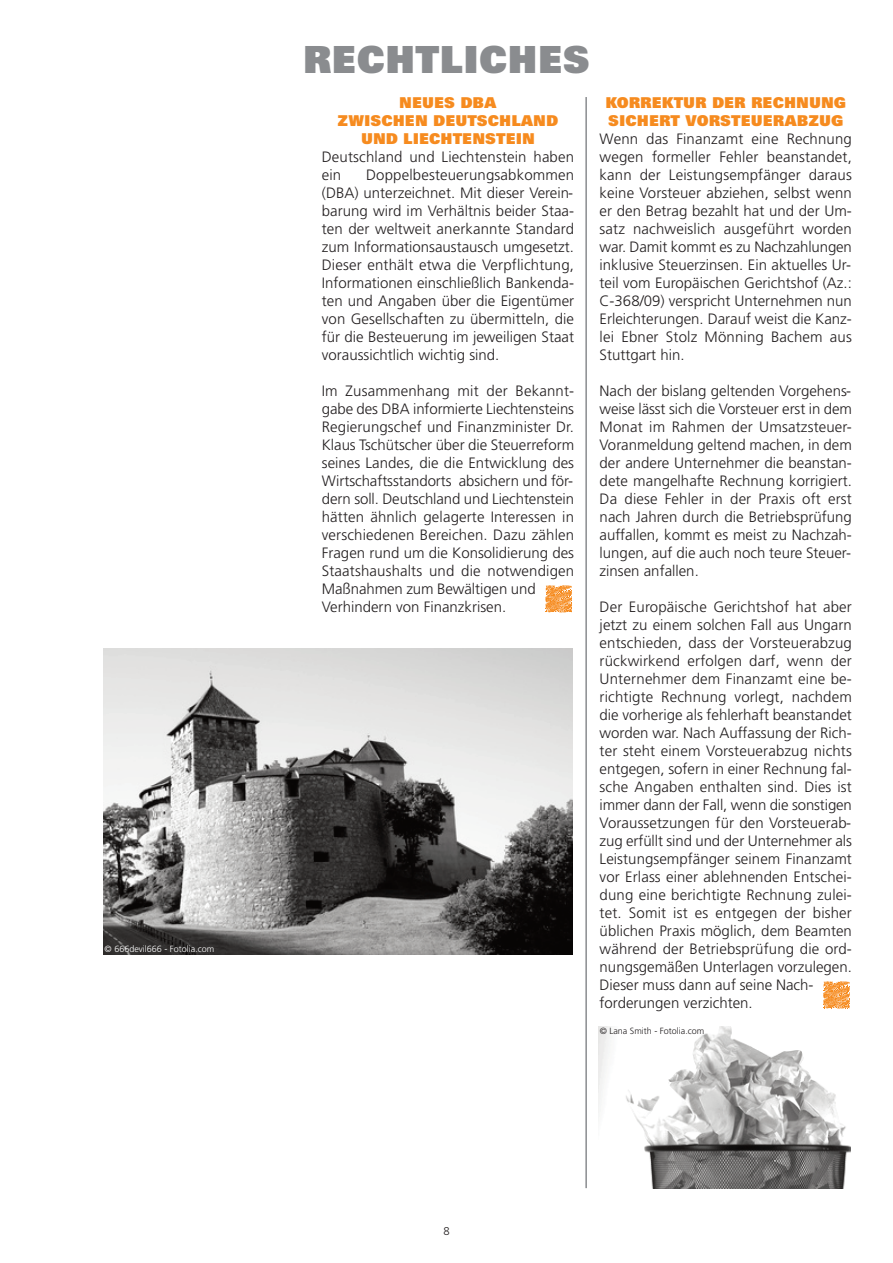
<style>
.page{position:relative;width:893px;height:1263px;background:#fff}
.page>*{position:absolute;margin:0;border:0;box-sizing:border-box;transform-origin:0 0}
.t1{font:900 37.5px "Zurich BT";color:#8a8c8f}
.t2{font:300 15px/18px "Frutiger";letter-spacing:.005em;color:#231f20}
.t3{font:900 15px/18px "Zurich BT";color:#f68b1f;text-align:center}
.t4{font:300 11.25px "Frutiger";color:#231f20}
.t5{font:300 9px "Frutiger";color:#fff}
.t6{font:300 9px "Frutiger";color:#231f20}
</style>
<div class="page">
<svg style="left:545px;top:586px;width:27px;height:27px"></svg>
<svg style="left:823px;top:981px;width:27px;height:28px"></svg>
<hr style="left:585px;top:97px;width:2px;height:1091px;background:#8a8c8f">
<img style="left:103px;top:648px;width:470px;height:306px">
<img style="left:598px;top:1026px;width:252px;height:163px">
<p class="t5" style="left:105px;top:944px;width:111px">© 666devil666 - Fotolia.com</p>
<h1 class="t1" style="left:303px;top:38px;width:289px">RECHTLICHES</h1>
<p class="t3" style="left:338px;top:94px;width:222px">NEUES DBA<br>ZWISCHEN DEUTSCHLAND<br>UND LIECHTENSTEIN</p>
<p class="t2" style="left:322px;top:148px;width:254px">Deutschland und Liechtenstein haben ein</p>
<p class="t2" style="left:322px;top:166px;width:254px;text-align:justify;text-indent:44px">Doppelbesteuerungsabkommen (DBA) unterzeichnet. Mit dieser Verein&shy;barung wird im Verhältnis beider Staa&shy;ten der weltweit anerkannte Standard zum Informationsaustausch umgesetzt.<br>Dieser enthält etwa die Verpflichtung, Informationen einschließlich Bankenda&shy;ten und Angaben über die Eigentümer von Gesellschaften zu übermitteln, die für die Besteuerung im jeweiligen Staat voraussichtlich wichtig sind.</p>
<p class="t2" style="left:322px;top:382px;width:254px">Im Zusammenhang mit der Bekannt&shy;gabe des DBA informierte Liechtensteins Regierungschef und Finanzminister Dr.<br>Klaus Tschütscher über die Steuerreform seines Landes, die die Entwicklung des Wirtschaftsstandorts absichern und för&shy;dern soll. Deutschland und Liechtenstein hätten ähnlich gelagerte Interessen in verschiedenen Bereichen. Dazu zählen Fragen rund um die Konsolidierung des Staatshaushalts und die notwendigen Maßnahmen zum Bewältigen und Verhindern von Finanzkrisen.</p>
<p class="t3" style="left:606px;top:94px;width:242px;text-align:left">KORREKTUR DER RECHNUNG<br>SICHERT VORSTEUERABZUG</p>
<p class="t2" style="left:600px;top:130px;width:254px;text-align:justify">Wenn das Finanzamt eine Rechnung wegen formeller Fehler beanstandet, kann der Leistungsempfänger daraus keine Vorsteuer abziehen, selbst wenn er den Betrag bezahlt hat und der Um&shy;satz nachweislich ausgeführt worden war. Damit kommt es zu Nachzahlungen inklusive Steuerzinsen. Ein aktuelles Ur&shy;teil vom Europäischen Gerichtshof (Az.:<br>C-368/09) verspricht Unternehmen nun Erleichterungen. Darauf weist die Kanz&shy;lei Ebner Stolz Mönning Bachem aus Stuttgart hin.</p>
<p class="t2" style="left:600px;top:382px;width:254px;text-align:justify">Nach der bislang geltenden Vorgehens&shy;weise lässt sich die Vorsteuer erst in dem Monat im Rahmen der Umsatzsteuer-Voranmeldung geltend machen, in dem der andere Unternehmer die beanstan&shy;dete mangelhafte Rechnung korrigiert.<br>Da diese Fehler in der Praxis oft erst nach Jahren durch die Betriebsprüfung auffallen, kommt es meist zu Nachzah&shy;lungen, auf die auch noch teure Steuer&shy;zinsen anfallen.</p>
<p class="t2" style="left:600px;top:598px;width:254px">Der Europäische Gerichtshof hat aber jetzt zu einem solchen Fall aus Ungarn entschieden, dass der Vorsteuerabzug rückwirkend erfolgen darf, wenn der Unternehmer dem Finanzamt eine be&shy;richtigte Rechnung vorlegt, nachdem die vorherige als fehlerhaft beanstandet worden war. Nach Auffassung der Rich&shy;ter steht einem Vorsteuerabzug nichts entgegen, sofern in einer Rechnung fal&shy;sche Angaben enthalten sind. Dies ist immer dann der Fall, wenn die sonstigen Voraussetzungen für den Vorsteuerab&shy;zug erfüllt sind und der Unternehmer als Leistungsempfänger seinem Finanzamt vor Erlass einer ablehnenden Entschei&shy;dung eine berichtigte Rechnung zulei&shy;tet. Somit ist es entgegen der bisher üblichen Praxis möglich, dem Beamten während der Betriebsprüfung die ord&shy;nungsgemäßen Unterlagen vorzulegen.<br>Dieser muss dann auf seine Nach&shy;forderungen verzichten.</p>
<p class="t6" style="left:600px;top:1026px;width:106px">© Lana Smith - Fotolia.com</p>
<p class="t4" style="left:443px;top:1224px;width:8px">8</p>
</div>
